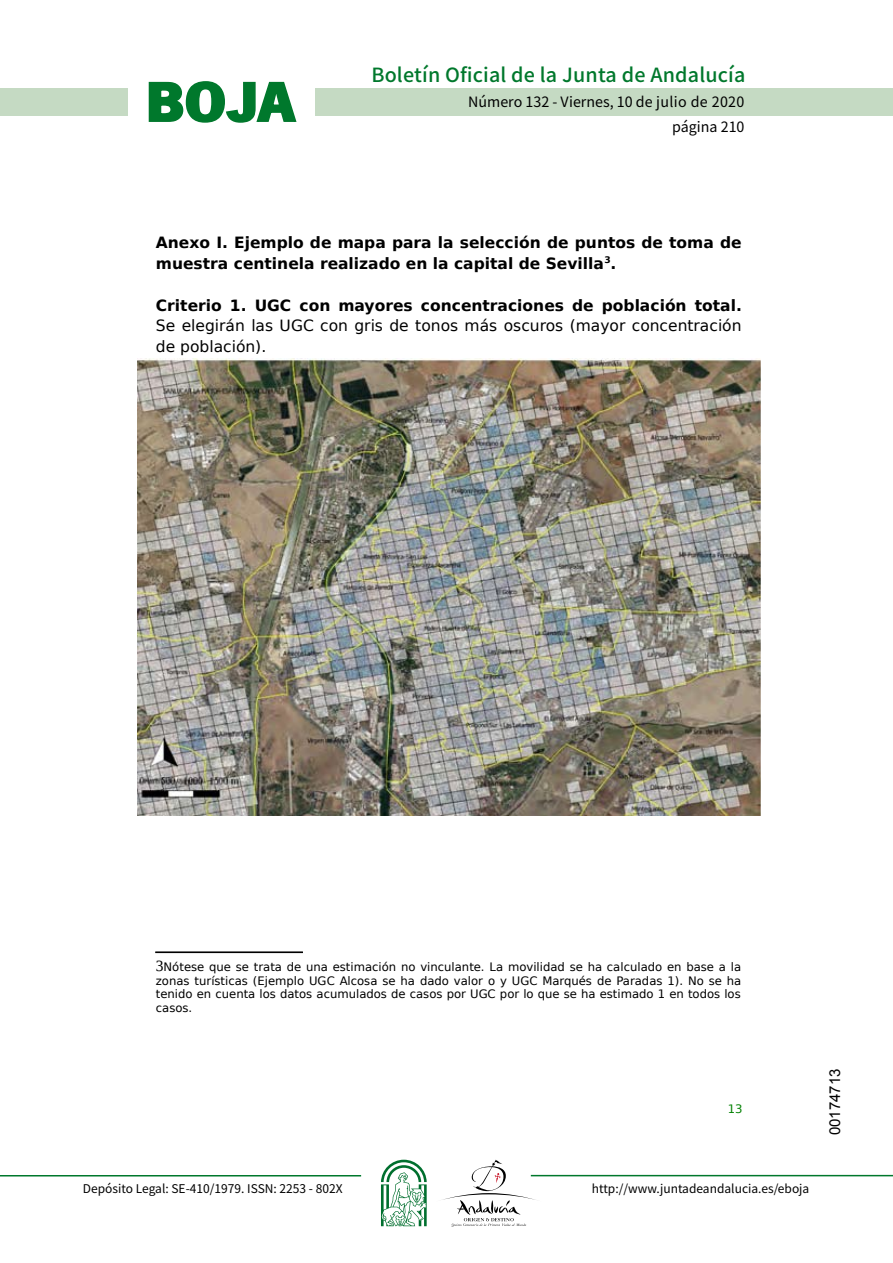
<style>
.page{position:relative;width:893px;height:1263px;background:#fff}
.page>*{position:absolute;margin:0;border:0;box-sizing:border-box;transform-origin:0 0}
.t1{font:700 57.75px "News Got T";color:#00782c;scale:1.14 1}
.t2{font:500 19.5px "Noto Sans HK";letter-spacing:.01em;color:#00782c}
.t3{font:700 15.45px/20.9px "DejaVu Sans";color:#000}
.t4{font:15.45px/20.9px "DejaVu Sans";color:#000}
.t5{font:15px "Arial";color:#000}
.t6{font:14.25px/24.5px "Noto Sans HK";color:#000;text-align:right}
.t7{font:12px "Noto Sans HK";color:#000}
.t8{font:11.7px/13.8px "DejaVu Sans";color:#000;text-align:justify}
.t9{font:11.7px "DejaVu Sans";color:#008000}
.s1{font-family:"Liberation Serif";font-size:15.45px}
</style>
<div class="page">
<div style="left:315px;top:88px;width:577px;height:28px;background:#c5dac3"></div>
<div style="left:0;top:88px;width:128px;height:28px;background:#c5dac3"></div>
<hr style="left:0;top:1175px;width:361px;height:2px;background:#00782c">
<hr style="left:531px;top:1175px;width:361px;height:1px;background:#00782c">
<svg style="left:148px;top:81px;width:149px;height:42px"></svg>
<svg style="left:442px;top:1160px;width:100px;height:67px"></svg>
<svg style="left:381px;top:1160px;width:45px;height:66px"></svg>
<div style="left:156px;top:952px;width:146px;height:1px;border:1px solid #000"></div>
<img style="left:138px;top:359px;width:622px;height:456px">
<h1 class="t1" style="left:145px;top:68px;width:133px">BOJA</h1>
<h2 class="t2" style="left:371px;top:64px;width:375px">Boletín Oficial de la Junta de Andalucía</h2>
<p class="t6" style="left:468px;top:90px;width:278px">Número 132 - Viernes, 10 de julio de 2020 página 210</p>
<h3 class="t3" style="left:156px;top:232px;width:587px">Anexo I. Ejemplo de mcpc pcrc lc selección de puntos de tomc de muestrc centinelc reclizcdo en lc ccpitcl de Sevillc<sup>3</sup>.</h3>
<h3 class="t3" style="left:156px;top:295px;width:587px">Criterio 1. UGC con mcyores concentrcciones de poblcción totcl.</h3>
<h3 class="t4" style="left:156px;top:315px;width:587px">Se elegirán las UGC con gris de tonos más oscuros (mayor concentración de población).</h3>
<p class="t8" style="left:156px;top:960px;width:587px"><span class="s1">3</span>Nótese que se trata de una estimación no vinculante. La movilidad se ha calculado en base a la zonas turísticas (Ejemplo UGC Alcosa se ha dado valor o y UGC Marqués de Paradas 1). No se ha tenido en cuenta los datos acumulados de casos por UGC por lo que se ha estimado 1 en todos los casos.</p>
<p class="t9" style="left:727px;top:1102px;width:16px">13</p>
<p class="t7" style="left:83px;top:1181px;width:261px">Depósito Legal: SE-410/1979. ISSN: 2253 - 802X</p>
<p class="t7" style="left:592px;top:1181px;width:219px">http://www.juntadeandalucia.es/eboja</p>
<p class="t5" style="left:825px;top:1135px;width:68px;rotate:-90deg">00174713</p>
</div>
